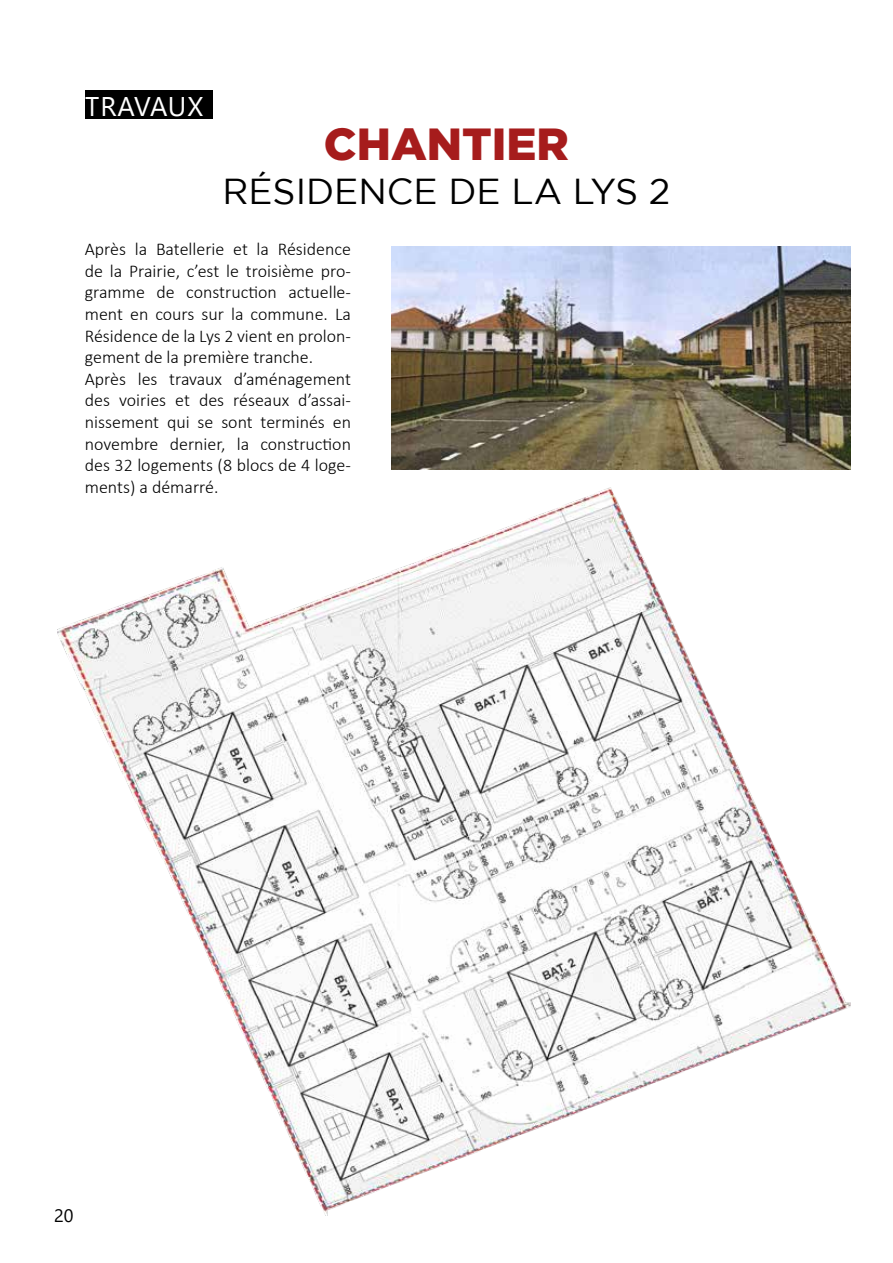
<style>
.page{position:relative;width:893px;height:1263px;background:#fff}
.page>*{position:absolute;margin:0;border:0;box-sizing:border-box;transform-origin:0 0}
.t1{font:900 45px "Gotham";color:#a61c1c}
.t2{font:36px "Gotham";color:#000}
.t3{font:27px "Segoe UI";letter-spacing:.025em;color:#fff}
.t4{font:300 18px/21.6px "Calibri";color:#000}
.t5{font:18px "Segoe UI";color:#000}
</style>
<div class="page">
<div style="left:85px;top:91px;width:127px;height:28px;background:#000"></div>
<img style="left:57px;top:487px;width:793px;height:728px">
<img style="left:392px;top:247px;width:458px;height:222px">
<h3 class="t3" style="left:85px;top:81px;width:120px">TRAVAUX</h3>
<h1 class="t1" style="left:324px;top:118px;width:246px">CHANTIER</h1>
<h2 class="t2" style="left:222px;top:171px;width:449px">RÉSIDENCE DE LA LYS 2</h2>
<p class="t4" style="left:85px;top:238px;width:268px">Après la Batellerie et la Résidence de la Prairie, c’est le troisième pro&shy;gramme de construction actuelle&shy;ment en cours sur la commune. La<br>Résidence de la Lys 2 vient en prolon&shy;gement de la première tranche.<br>Après les travaux d’aménagement des voiries et des réseaux d’assai&shy;nissement qui se sont terminés en novembre dernier, la construction des 32 logements (8 blocs de 4 loge&shy;ments) a démarré.</p>
<p class="t5" style="left:54px;top:1199px;width:21px">20</p>
</div>
